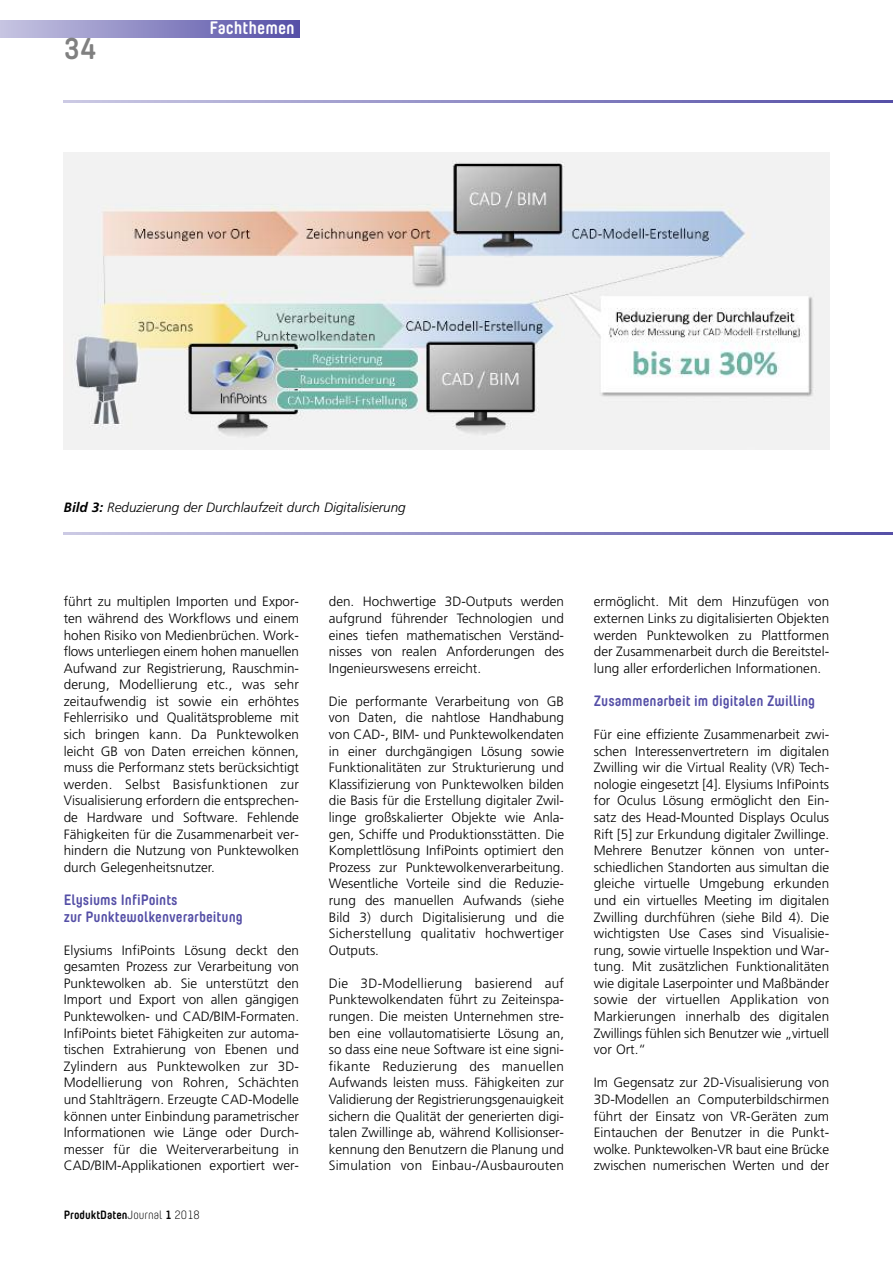
<style>
.page{position:relative;width:893px;height:1263px;background:#fff}
.page>*{position:absolute;margin:0;border:0;box-sizing:border-box;transform-origin:0 0}
.t1{font:700 30px "Yummo";color:#808080}
.t2{font:700 18px "Yummo";color:#fff}
.t3{font:700 15px/16.6px "Yummo";color:#544ea6}
.t4{font:300 13.5px/16.6px "Frutiger";color:#000;text-align:justify}
.t5{font:italic 300 13.5px "Frutiger";color:#000}
.t6{font:700 12px "Yummo";color:#000}
.s1{font-weight:700}
.s2{font-weight:300}
</style>
<div class="page">
<div style="left:0;top:20px;width:299px;height:17px;background:linear-gradient(to right,#c7c5e2,#5650a7)"></div>
<svg style="left:64px;top:101px;width:829px;height:2px;background:#908cc5"></svg>
<svg style="left:64px;top:532px;width:829px;height:2px;background:#908cc5"></svg>
<img style="left:64px;top:152px;width:765px;height:298px">
<h1 class="t1" style="left:64px;top:33px;width:34px">34</h1>
<h2 class="t2" style="left:209px;top:18px;width:87px">Fachthemen</h2>
<p class="t5" style="left:64px;top:502px;width:343px"><span class="s1">Bild 3:</span> Reduzierung der Durchlaufzeit durch Digitalisierung</p>
<p class="t4" style="left:64px;top:594px;width:237px">führt zu multiplen Importen und Expor&shy;ten während des Workflows und einem hohen Risiko von Medienbrüchen. Work&shy;flows unterliegen einem hohen manuellen Aufwand zur Registrierung, Rauschmin&shy;derung, Modellierung etc., was sehr zeitaufwendig ist sowie ein erhöhtes Fehlerrisiko und Qualitätsprobleme mit sich bringen kann. Da Punktewolken leicht GB von Daten erreichen können, muss die Performanz stets berücksichtigt werden. Selbst Basisfunktionen zur Visualisierung erfordern die entsprechen&shy;de Hardware und Software. Fehlende Fähigkeiten für die Zusammenarbeit ver&shy;hindern die Nutzung von Punktewolken durch Gelegenheitsnutzer.</p>
<p class="t3" style="left:64px;top:891px;width:180px">Elysiums InfiPoints<br>zur Punktewolkenverarbeitung</p>
<p class="t4" style="left:64px;top:943px;width:237px">Elysiums InfiPoints Lösung deckt den gesamten Prozess zur Verarbeitung von Punktewolken ab. Sie unterstützt den Import und Export von allen gängigen Punktewolken- und CAD/BIM-Formaten.<br>InfiPoints bietet Fähigkeiten zur automa&shy;tischen Extrahierung von Ebenen und Zylindern aus Punktewolken zur 3D-Modellierung von Rohren, Schächten und Stahlträgern. Erzeugte CAD-Modelle können unter Einbindung parametrischer Informationen wie Länge oder Durch&shy;messer für die Weiterverarbeitung in CAD/BIM-Applikationen exportiert wer-</p>
<p class="t6" style="left:64px;top:1209px;width:137px">ProduktDaten<span class="s2">Journal</span> 1 <span class="s2">2018</span></p>
<p class="t4" style="left:329px;top:594px;width:237px">den. Hochwertige 3D-Outputs werden aufgrund führender Technologien und eines tiefen mathematischen Verständ&shy;nisses von realen Anforderungen des Ingenieurswesens erreicht.</p>
<p class="t4" style="left:329px;top:694px;width:237px">Die performante Verarbeitung von GB von Daten, die nahtlose Handhabung von CAD-, BIM- und Punktewolkendaten in einer durchgängigen Lösung sowie Funktionalitäten zur Strukturierung und Klassifizierung von Punktewolken bilden die Basis für die Erstellung digitaler Zwil&shy;linge großskalierter Objekte wie Anla&shy;gen, Schiffe und Produktionsstätten. Die Komplettlösung InfiPoints optimiert den Prozess zur Punktewolkenverarbeitung.<br>Wesentliche Vorteile sind die Reduzie&shy;rung des manuellen Aufwands (siehe Bild 3) durch Digitalisierung und die Sicherstellung qualitativ hochwertiger Outputs.</p>
<p class="t4" style="left:329px;top:976px;width:237px">Die 3D-Modellierung basierend auf Punktewolkendaten führt zu Zeiteinspa&shy;rungen. Die meisten Unternehmen stre&shy;ben eine vollautomatisierte Lösung an, so dass eine neue Software ist eine signi&shy;fikante Reduzierung des manuellen Aufwands leisten muss. Fähigkeiten zur Validierung der Registrierungsgenauigkeit sichern die Qualität der generierten digi&shy;talen Zwillinge ab, während Kollisionser&shy;kennung den Benutzern die Planung und Simulation von Einbau-/Ausbaurouten</p>
<p class="t4" style="left:594px;top:594px;width:237px">ermöglicht. Mit dem Hinzufügen von externen Links zu digitalisierten Objekten werden Punktewolken zu Plattformen der Zusammenarbeit durch die Bereitstel&shy;lung aller erforderlichen Informationen.</p>
<p class="t3" style="left:594px;top:692px;width:223px">Zusammenarbeit im digitalen Zwilling</p>
<p class="t4" style="left:594px;top:727px;width:237px">Für eine effiziente Zusammenarbeit zwi&shy;schen Interessenvertretern im digitalen Zwilling wir die Virtual Reality (VR) Tech&shy;nologie eingesetzt [4]. Elysiums InfiPoints for Oculus Lösung ermöglicht den Ein&shy;satz des Head-Mounted Displays Oculus Rift [5] zur Erkundung digitaler Zwillinge.<br>Mehrere Benutzer können von unter&shy;schiedlichen Standorten aus simultan die gleiche virtuelle Umgebung erkunden und ein virtuelles Meeting im digitalen Zwilling durchführen (siehe Bild 4). Die wichtigsten Use Cases sind Visualisie&shy;rung, sowie virtuelle Inspektion und War&shy;tung. Mit zusätzlichen Funktionalitäten wie digitale Laserpointer und Maßbänder sowie der virtuellen Applikation von Markierungen innerhalb des digitalen Zwillings fühlen sich Benutzer wie „virtuell vor Ort.“</p>
<p class="t4" style="left:594px;top:1075px;width:237px">Im Gegensatz zur 2D-Visualisierung von 3D-Modellen an Computerbildschirmen führt der Einsatz von VR-Geräten zum Eintauchen der Benutzer in die Punkt&shy;wolke. Punktewolken-VR baut eine Brücke zwischen numerischen Werten und der</p>
</div>
